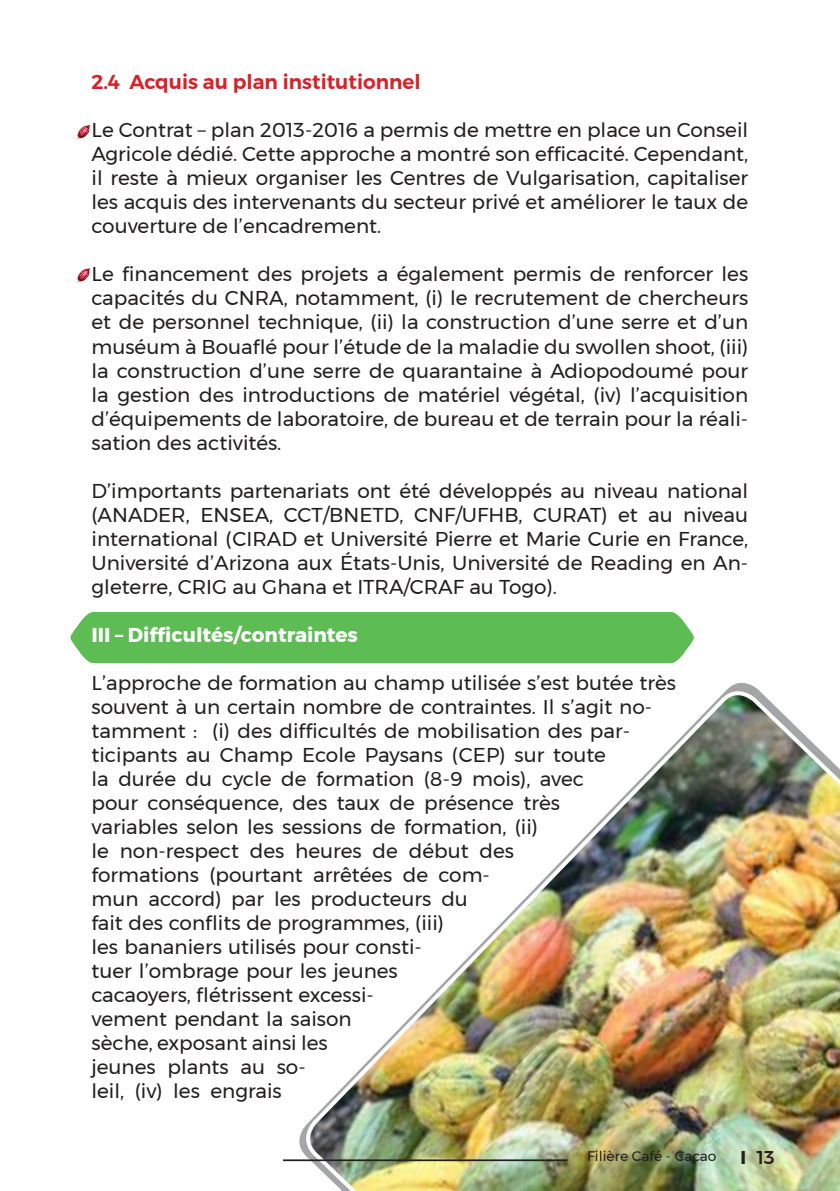
<style>
.page{position:relative;width:840px;height:1191px;background:#fff}
.page>*{position:absolute;margin:0;border:0;box-sizing:border-box;transform-origin:0 0}
.t1{font:20px/24px "Montserrat";color:#241f1f;text-align:justify}
.t2{font:600 20px "Montserrat";color:#d42429}
.t3{font:700 20px "Montserrat";color:#fff}
.t4{font:500 18.4px "Montserrat";color:#241f1f}
.t5{font:13.8px "Montserrat";color:#241f1f}
.s1{font-weight:700}
</style>
<div class="page">
<div style="left:70px;top:612px;width:624px;height:51px;background:#5dbc53"></div>
<svg style="left:77px;top:125px;width:12px;height:15px"></svg>
<svg style="left:77px;top:268px;width:12px;height:15px"></svg>
<img style="left:299px;top:684px;width:540px;height:507px">
<hr style="left:283px;top:1159px;width:284px;height:2px;background:#241f1f">
<p class="t2" style="left:91px;top:66px;width:330px">2.4 Acquis au plan institutionnel</p>
<p class="t1" style="left:91px;top:118px;width:658px">Le Contrat – plan 2013-2016 a permis de mettre en place un Conseil Agricole dédié. Cette approche a montré son efficacité. Cependant, il reste à mieux organiser les Centres de Vulgarisation, capitaliser les acquis des intervenants du secteur privé et améliorer le taux de couverture de l’encadrement.</p>
<p class="t1" style="left:91px;top:262px;width:658px">Le financement des projets a également permis de renforcer les capacités du CNRA, notamment, (i) le recrutement de chercheurs et de personnel technique, (ii) la construction d’une serre et d’un muséum à Bouaflé pour l’étude de la maladie du swollen shoot, (iii) la construction d’une serre de quarantaine à Adiopodoumé pour la gestion des introductions de matériel végétal, (iv) l’acquisition d’équipements de laboratoire, de bureau et de terrain pour la réali&shy;sation des activités.</p>
<p class="t1" style="left:91px;top:478px;width:658px">D’importants partenariats ont été développés au niveau national (ANADER, ENSEA, CCT/BNETD, CNF/UFHB, CURAT) et au niveau international (CIRAD et Université Pierre et Marie Curie en France, Université d’Arizona aux États-Unis, Université de Reading en An&shy;gleterre, CRIG au Ghana et ITRA/CRAF au Togo).</p>
<p class="t3" style="left:91px;top:618px;width:268px">III – Difficultés/contraintes</p>
<p class="t1" style="left:91px;top:670px;width:585px;text-align:left">L’approche de formation au champ utilisée s’est butée très souvent à un certain nombre de contraintes. Il s’agit no&shy;tamment : (i) des difficultés de mobilisation des par&shy;ticipants au Champ Ecole Paysans (CEP) sur toute<br>la durée du cycle de formation (8-9 mois), avec<br>pour conséquence, des taux de présence très<br>variables selon les sessions de formation, (ii)<br>le non-respect des heures de début des<br>formations (pourtant arrêtées de com-<br>mun accord) par les producteurs du<br>fait des conflits de programmes, (iii)<br>les bananiers utilisés pour consti-<br>tuer l’ombrage pour les jeunes<br>cacaoyers, flétrissent excessi-<br>vement pendant la saison<br>sèche, exposant ainsi les<br>jeunes plants au so-<br>leil, (iv) les engrais</p>
<p class="t5" style="left:586px;top:1145px;width:131px">Filière Café - Cacao</p>
<p class="t4" style="left:740px;top:1142px;width:36px"><span class="s1">I</span> 13</p>
</div>
